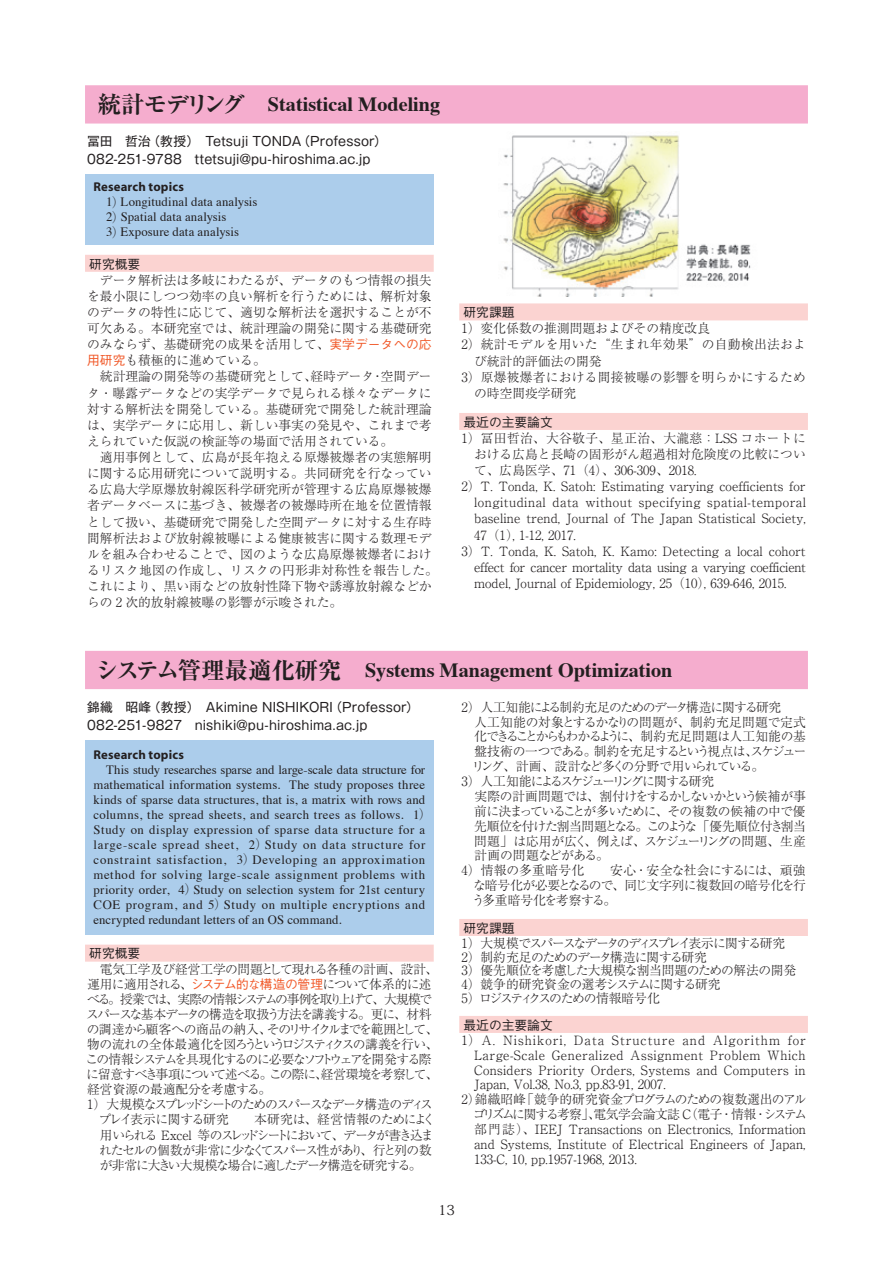
<style>
.page{position:relative;width:893px;height:1263px;background:#fff}
.page>*{position:absolute;margin:0;border:0;box-sizing:border-box;transform-origin:0 0}
.t1{font:700 20.25px "Times";color:#231f20}
.t2{font:13.8px "Koz Min Pro";color:#231f20}
.t3{font:300 12.75px/16px "Ryumin Pro";color:#231f20;text-align:justify}
.t4{font:12.75px/15px "Times";letter-spacing:.025em;color:#231f20}
.t5{font:300 12.75px/13.8px "Ryumin Pro";letter-spacing:-.065em;color:#231f20}
.t6{font:12.75px/18px "Gothic MB101 Pro";letter-spacing:.005em;color:#231f20}
.t7{font:300 12.75px "Ryumin Pro";letter-spacing:-.09em;color:#231f20}
.t8{font:300 12.75px "Ryumin Pro";letter-spacing:-.085em;color:#231f20}
.t9{font:300 12.75px "Ryumin Pro";letter-spacing:.02em;color:#231f20}
.t10{font:300 12.75px "Ryumin Pro";letter-spacing:.04em;color:#231f20}
.t11{font:12.75px/15px "Times";letter-spacing:.005em;color:#231f20}
.t12{font:300 12.75px "Ryumin Pro";letter-spacing:-.045em;color:#231f20}
.t13{font:300 12.75px "Ryumin Pro";letter-spacing:-.02em;color:#231f20}
.t14{font:300 12.75px "Ryumin Pro";letter-spacing:.08em;color:#231f20}
.t15{font:300 12.75px "Ryumin Pro";letter-spacing:-.145em;color:#231f20}
.t16{font:300 12.75px "Ryumin Pro";letter-spacing:-.135em;color:#231f20}
.t17{font:300 12.75px "Ryumin Pro";letter-spacing:-.12em;color:#231f20}
.t18{font:300 12.75px "Ryumin Pro";letter-spacing:-.105em;color:#231f20}
.t19{font:300 12.75px "Ryumin Pro";letter-spacing:-.13em;color:#231f20}
.t20{font:500 12.75px "Gothic BBB Pro";color:#231f20}
.t21{font:300 12.75px "Ryumin Pro";letter-spacing:-.1em;color:#231f20}
.t22{font:300 12.75px "Ryumin Pro";letter-spacing:-.035em;color:#231f20}
.t23{font:300 12.75px "Ryumin Pro";letter-spacing:-.06em;color:#231f20}
.t24{font:700 12.75px "Myriad";letter-spacing:.01em;color:#231f20}
.t25{font:300 12.75px "Ryumin Pro";letter-spacing:-.025em;color:#231f20}
.t26{font:300 12.75px "Ryumin Pro";letter-spacing:-.04em;color:#231f20}
.t27{font:300 12.75px "Ryumin Pro";letter-spacing:-.075em;color:#231f20}
.t28{font:300 12.75px "Ryumin Pro";letter-spacing:-.05em;color:#231f20}
.t29{font:300 12.75px "Ryumin Pro";letter-spacing:.03em;color:#231f20}
.t30{font:300 12.75px "Ryumin Pro";letter-spacing:-.14em;color:#231f20}
.s1{font-family:"Ryumin Pro";font-stretch:expanded;font-size:23.4px}
.s2{font-family:"Ryumin Pro";font-weight:300}
.s3{font-family:"Gothic BBB Pro";font-weight:500;color:#f15929}
</style>
<div class="page">
<div style="left:85px;top:651px;width:723px;height:38px;background:#f5adce"></div>
<div style="left:85px;top:945px;width:349px;height:17px;background:#fbd3d1"></div>
<div style="left:85px;top:740px;width:349px;height:194px;background:#accdeb"></div>
<div style="left:459px;top:919px;width:349px;height:17px;background:#fbd3d1"></div>
<div style="left:459px;top:1016px;width:349px;height:17px;background:#fbd3d1"></div>
<div style="left:85px;top:85px;width:723px;height:39px;background:#f5adce"></div>
<div style="left:85px;top:255px;width:349px;height:17px;background:#fbd3d1"></div>
<div style="left:85px;top:174px;width:349px;height:71px;background:#accdeb"></div>
<div style="left:459px;top:303px;width:349px;height:17px;background:#fbd3d1"></div>
<div style="left:459px;top:413px;width:349px;height:17px;background:#fbd3d1"></div>
<img style="left:503px;top:135px;width:248px;height:161px">
<h1 class="t1" style="left:98px;top:85px;width:344px"><span class="s1">統計モデリング　</span>Statistical Modeling</h1>
<p class="t6" style="left:87px;top:130px;width:301px">冨田　哲治（教授）　Tetsuji TONDA（Professor）<br>082-251-9788　ttetsuji@pu-hiroshima.ac.jp</p>
<p class="t24" style="left:94px;top:180px;width:92px">Research topics</p>
<p class="t11" style="left:106px;top:193px;width:153px">1<span class="s2">）</span>Longitudinal data analysis<br>2<span class="s2">）</span>Spatial data analysis<br>3<span class="s2">）</span>Exposure data analysis</p>
<p class="t20" style="left:89px;top:254px;width:53px">研究概要</p>
<p class="t3" style="left:87px;top:271px;width:346px;text-indent:13px">データ解析法は多岐にわたるが、データのもつ情報の損失を最小限にしつつ効率の良い解析を行うためには、解析対象のデータの特性に応じて、適切な解析法を選択することが不可欠ある。本研究室では、統計理論の開発に関する基礎研究のみならず、基礎研究の成果を活用して、<span class="s3">実学データへの応用研究</span>も積極的に進めている。</p>
<p class="t3" style="left:87px;top:368px;width:346px;text-indent:13px">統計理論の開発等の基礎研究として、経時データ・空間データ・曝露データなどの実学データで見られる様々なデータに対する解析法を開発している。基礎研究で開発した統計理論は、実学データに応用し、新しい事実の発見や、これまで考えられていた仮説の検証等の場面で活用されている。</p>
<p class="t3" style="left:87px;top:448px;width:352px;text-align:left;text-indent:13px">適用事例として、広島が長年抱える原爆被爆者の実態解明に関する応用研究について説明する。共同研究を行なっている広島大学原爆放射線医科学研究所が管理する広島原爆被爆者データベースに基づき、被爆者の被爆時所在地を位置情報として扱い、基礎研究で開発した空間データに対する生存時間解析法および放射線被曝による健康被害に関する数理モデルを組み合わせることで、図のような広島原爆被爆者におけるリスク地図の作成し、リスクの円形非対称性を報告した。これにより、黒い雨などの放射性降下物や誘導放射線などからの 2 次的放射線被曝の影響が示唆された。</p>
<p class="t20" style="left:463px;top:302px;width:53px">研究課題</p>
<p class="t3" style="left:461px;top:319px;width:250px">1）変化係数の推測問題およびその精度改良</p>
<p class="t9" style="left:461px;top:335px;width:346px">2）統計モデルを用いた“生まれ年効果”の自動検出法およ</p>
<p class="t3" style="left:474px;top:352px;width:129px">び統計的評価法の開発</p>
<p class="t9" style="left:461px;top:367px;width:346px">3）原爆被爆者における間接被曝の影響を明らかにするため</p>
<p class="t3" style="left:474px;top:384px;width:104px">の時空間疫学研究</p>
<p class="t20" style="left:463px;top:412px;width:91px">最近の主要論文</p>
<p class="t29" style="left:461px;top:428px;width:346px">1）冨田哲治、大谷敬子、星正治、大瀧慈：LSS コホートに</p>
<p class="t3" style="left:474px;top:445px;width:333px">おける広島と長崎の固形がん超過相対危険度の比較につい</p>
<p class="t3" style="left:474px;top:461px;width:224px">て、広島医学、71（4）、306-309、2018.</p>
<p class="t3" style="left:461px;top:477px;width:346px">2）T. Tonda, K. Satoh: Estimating varying coefficients for</p>
<p class="t10" style="left:474px;top:493px;width:333px">longitudinal data without specifying spatial-temporal</p>
<p class="t3" style="left:474px;top:510px;width:333px">baseline trend, Journal of The Japan Statistical Society,</p>
<p class="t3" style="left:474px;top:526px;width:103px">47（1）, 1-12, 2017.</p>
<p class="t3" style="left:461px;top:542px;width:346px">3）T. Tonda, K. Satoh, K. Kamo: Detecting a local cohort</p>
<p class="t13" style="left:474px;top:557px;width:333px">effect for cancer mortality data using a varying coefficient</p>
<p class="t3" style="left:474px;top:574px;width:314px">model, Journal of Epidemiology, 25（10）, 639-646, 2015.</p>
<h1 class="t1" style="left:95px;top:650px;width:579px"><span class="s1">システム管理最適化研究　</span>Systems Management Optimization</h1>
<p class="t6" style="left:87px;top:696px;width:333px">錦織　昭峰（教授）　Akimine NISHIKORI（Professor）<br>082-251-9827　nishiki@pu-hiroshima.ac.jp</p>
<p class="t24" style="left:94px;top:748px;width:92px">Research topics</p>
<p class="t4" style="left:94px;top:761px;width:340px;text-indent:13px">This study researches sparse and large-scale data structure for mathematical information systems. The study proposes three kinds of sparse data structures, that is, a matrix with rows and columns, the spread sheets, and search trees as follows. 1<span class="s2">）</span>Study on display expression of sparse data structure for a large-scale spread sheet, 2<span class="s2">）</span>Study on data structure for constraint satisfaction, 3<span class="s2">）</span>Developing an approximation method for solving large-scale assignment problems with priority order, 4<span class="s2">）</span>Study on selection system for 21st century COE program, and 5<span class="s2">）</span>Study on multiple encryptions and encrypted redundant letters of an OS command.</p>
<p class="t20" style="left:89px;top:943px;width:53px">研究概要</p>
<p class="t25" style="left:100px;top:959px;width:340px">電気工学及び経営工学の問題として現れる各種の計画、設計、</p>
<p class="t23" style="left:87px;top:974px;width:346px">運用に適用される、<span class="s3">システム的な構造の管理</span>について体系的に述</p>
<p class="t17" style="left:87px;top:989px;width:347px">べる。授業では、実際の情報システムの事例を取り上げて、大規模で</p>
<p class="t21" style="left:86px;top:1004px;width:347px">スパースな基本データの構造を取扱う方法を講義する。更に、材料</p>
<p class="t18" style="left:87px;top:1019px;width:353px">の調達から顧客への商品の納入、そのリサイクルまでを範囲として、</p>
<p class="t7" style="left:87px;top:1034px;width:352px">物の流れの全体最適化を図ろうというロジスティクスの講義を行い、</p>
<p class="t19" style="left:86px;top:1049px;width:347px">この情報システムを具現化するのに必要なソフトウェアを開発する際</p>
<p class="t8" style="left:86px;top:1064px;width:353px">に留意すべき事項について述べる。この際に、経営環境を考察して、</p>
<p class="t3" style="left:87px;top:1080px;width:186px">経営資源の最適配分を考慮する。</p>
<p class="t15" style="left:87px;top:1094px;width:347px">1）大規模なスプレッドシートのためのスパースなデータ構造のディス</p>
<p class="t12" style="left:99px;top:1110px;width:338px">プレイ表示に関する研究　　本研究は、経営情報のためによく</p>
<p class="t16" style="left:100px;top:1125px;width:335px">用いられる Excel 等のスレッドシートにおいて、データが書き込ま</p>
<p class="t7" style="left:99px;top:1140px;width:334px">れたセルの個数が非常に少なくてスパース性があり、行と列の数</p>
<p class="t8" style="left:100px;top:1155px;width:323px">が非常に大きい大規模な場合に適したデータ構造を研究する。</p>
<p class="t8" style="left:461px;top:697px;width:321px">2）人工知能による制約充足のためのデータ構造に関する研究</p>
<p class="t3" style="left:461px;top:713px;width:346px">　人工知能の対象とするかなりの問題が、制約充足問題で定式</p>
<p class="t12" style="left:474px;top:727px;width:333px">化できることからもわかるように、制約充足問題は人工知能の基</p>
<p class="t7" style="left:474px;top:741px;width:334px">盤技術の一つである。制約を充足するという視点は、スケジュー</p>
<p class="t5" style="left:472px;top:758px;width:294px">リング、計画、設計など多くの分野で用いられている。</p>
<p class="t30" style="left:461px;top:771px;width:254px">3）人工知能によるスケジューリングに関する研究</p>
<p class="t5" style="left:461px;top:788px;width:346px">　実際の計画問題では、割付けをするかしないかという候補が事</p>
<p class="t26" style="left:474px;top:801px;width:333px">前に決まっていることが多いために、その複数の候補の中で優</p>
<p class="t7" style="left:474px;top:816px;width:333px">先順位を付けた割当問題となる。このような「優先順位付き割当</p>
<p class="t27" style="left:474px;top:831px;width:333px">問題」は応用が広く、例えば、スケジューリングの問題、生産</p>
<p class="t3" style="left:474px;top:847px;width:136px">計画の問題などがある。</p>
<p class="t3" style="left:461px;top:861px;width:346px">4）情報の多重暗号化　　安心・安全な社会にするには、頑強</p>
<p class="t28" style="left:473px;top:875px;width:334px">な暗号化が必要となるので、同じ文字列に複数回の暗号化を行</p>
<p class="t3" style="left:472px;top:891px;width:146px">う多重暗号化を考察する。</p>
<p class="t20" style="left:463px;top:918px;width:53px">研究課題</p>
<p class="t5" style="left:461px;top:935px;width:336px">1）大規模でスパースなデータのディスプレイ表示に関する研究<br>2）制約充足のためのデータ構造に関する研究<br>3）優先順位を考慮した大規模な割当問題のための解法の開発<br>4）競争的研究資金の選考システムに関する研究<br>5）ロジスティクスのための情報暗号化</p>
<p class="t20" style="left:463px;top:1015px;width:91px">最近の主要論文</p>
<p class="t14" style="left:461px;top:1030px;width:346px">1）A. Nishikori, Data Structure and Algorithm for</p>
<p class="t10" style="left:474px;top:1045px;width:333px">Large-Scale Generalized Assignment Problem Which</p>
<p class="t9" style="left:474px;top:1060px;width:333px">Considers Priority Orders, Systems and Computers in</p>
<p class="t3" style="left:474px;top:1075px;width:193px">Japan, Vol.38, No.3, pp.83-91, 2007.</p>
<p class="t22" style="left:461px;top:1089px;width:347px">2）錦織昭峰「競争的研究資金プログラムのための複数選出のアル</p>
<p class="t8" style="left:473px;top:1104px;width:336px">ゴリズムに関する考察」、電気学会論文誌 C（電子・情報・システム</p>
<p class="t3" style="left:474px;top:1120px;width:333px">部門誌）、IEEJ Transactions on Electronics, Information</p>
<p class="t3" style="left:474px;top:1135px;width:333px">and Systems, Institute of Electrical Engineers of Japan,</p>
<p class="t3" style="left:474px;top:1150px;width:174px">133-C, 10, pp.1957-1968, 2013．</p>
<p class="t2" style="left:438px;top:1200px;width:18px">13</p>
</div>
